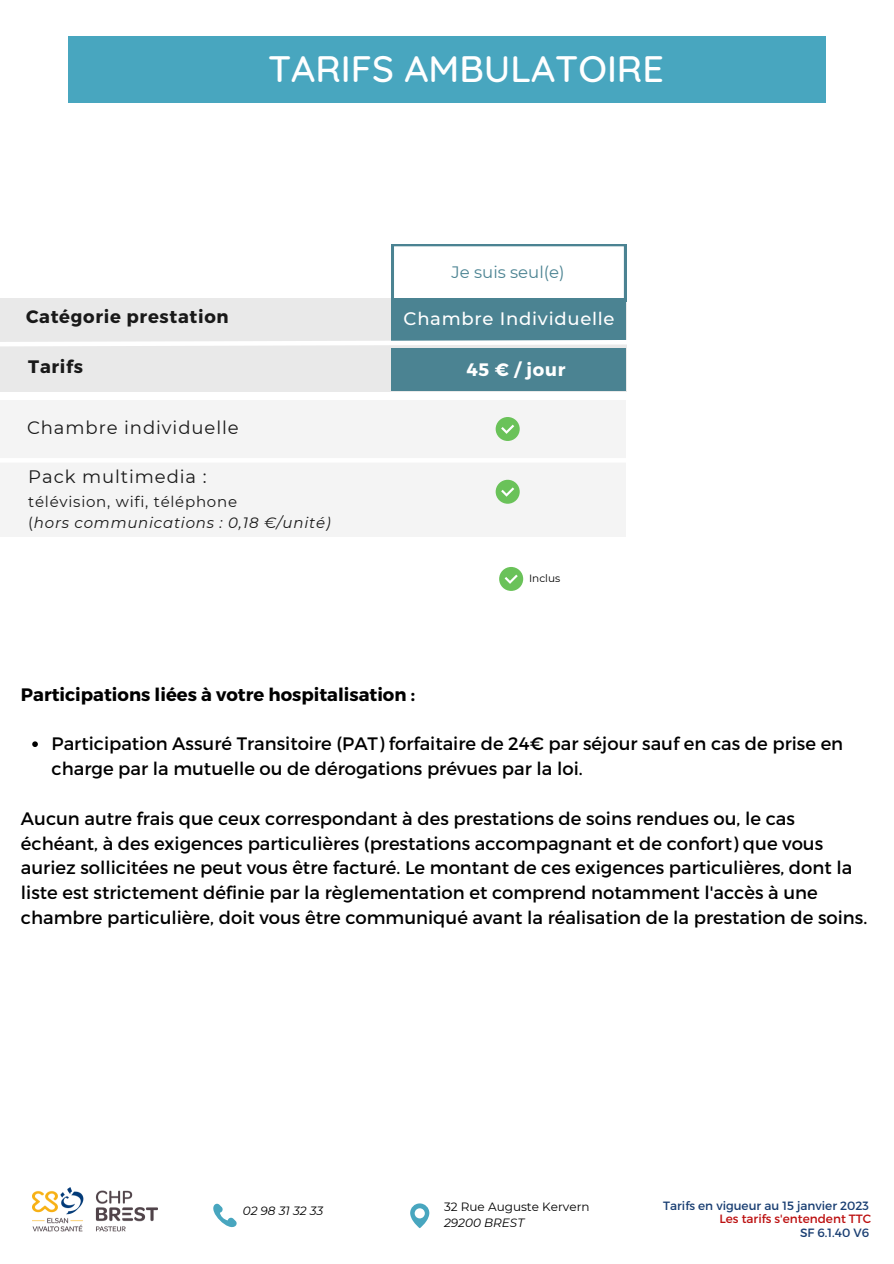
<style>
.page{position:relative;width:894px;height:1264px;background:#fff}
.page>*{position:absolute;margin:0;border:0;box-sizing:border-box;transform-origin:0 0}
.t1{font:500 37.5px "Quicksand";color:#fff}
.t2{font:18px/24.8px "Montserrat";color:#000}
.t3{font:700 18px "Montserrat";color:#000}
.t4{font:18px "Montserrat";letter-spacing:.05em;color:#191919}
.t5{font:700 18px "Montserrat";letter-spacing:.04em;color:#191919}
.t6{font:500 18px "Montserrat";letter-spacing:.04em;color:#fff}
.t7{font:700 18px "Montserrat";letter-spacing:.04em;color:#fff}
.t8{font:16.5px "Montserrat";color:#4b8392}
.t9{font:italic 15px "Montserrat";letter-spacing:.05em;color:#191919}
.t10{font:15px "Montserrat";letter-spacing:.05em;color:#191919}
.t11{font:12px "Montserrat";color:#193e72}
.t12{font:12px "Montserrat";color:#bc0f0f}
.t13{font:italic 12px "Montserrat";color:#000}
.t14{font:12px "Montserrat";color:#000}
.t15{font:10.5px "Montserrat";color:#000}
.s1{font-style:normal}
</style>
<div class="page">
<div style="left:69px;top:37px;width:756px;height:65px;background:#48a6bf"></div>
<svg style="left:213px;top:1203px;width:24px;height:25px"></svg>
<svg style="left:410px;top:1203px;width:19px;height:25px"></svg>
<img style="left:33px;top:1187px;width:125px;height:45px">
<div style="left:0;top:298px;width:626px;height:93px;background:#e9e9e9"></div>
<div style="left:0;top:400px;width:626px;height:136px;background:#f4f4f4"></div>
<div style="left:499px;top:567px;width:24px;height:24px;background:#6ac259;border-radius:50%"></div>
<svg style="left:504px;top:574px;width:13px;height:10px"></svg>
<div style="left:391px;top:348px;width:235px;height:43px;background:#4b8392"></div>
<div style="left:495px;top:480px;width:24px;height:24px;background:#6ac259;border-radius:50%"></div>
<svg style="left:501px;top:487px;width:13px;height:9px"></svg>
<svg style="left:391px;top:244px;width:235px;height:54px"></svg>
<div style="left:391px;top:298px;width:235px;height:44px;background:#4b8392"></div>
<div style="left:495px;top:417px;width:24px;height:24px;background:#6ac259;border-radius:50%"></div>
<svg style="left:501px;top:424px;width:13px;height:10px"></svg>
<svg style="left:32px;top:741px;width:6px;height:6px"></svg>
<hr style="left:0;top:458px;width:893px;height:4px;background:#fff">
<svg style="left:0;top:337px;width:627px;height:12px"></svg>
<p class="t1" style="left:268px;top:44px;width:397px">TARIFS AMBULATOIRE</p>
<p class="t5" style="left:26px;top:304px;width:204px">Catégorie prestation</p>
<p class="t5" style="left:28px;top:355px;width:56px">Tarifs</p>
<p class="t4" style="left:27px;top:416px;width:213px">Chambre individuelle</p>
<p class="t8" style="left:451px;top:262px;width:114px">Je suis seul(e)</p>
<p class="t6" style="left:403px;top:307px;width:212px">Chambre Individuelle</p>
<p class="t7" style="left:466px;top:357px;width:100px">45 € / jour</p>
<p class="t4" style="left:28px;top:466px;width:180px">Pack multimedia :</p>
<p class="t10" style="left:28px;top:492px;width:210px">télévision, wifi, téléphone</p>
<p class="t9" style="left:28px;top:514px;width:304px"><span class="s1">(</span>hors communications : 0,18 €/unité)</p>
<p class="t3" style="left:21px;top:682px;width:395px">Participations liées à votre hospitalisation :</p>
<p class="t15" style="left:529px;top:572px;width:33px">Inclus</p>
<p class="t2" style="left:52px;top:730px;width:793px">Participation Assuré Transitoire (PAT) forfaitaire de 24€ par séjour sauf en cas de prise en charge par la mutuelle ou de dérogations prévues par la loi.</p>
<p class="t2" style="left:21px;top:805px;width:847px">Aucun autre frais que ceux correspondant à des prestations de soins rendues ou, le cas échéant, à des exigences particulières (prestations accompagnant et de confort) que vous auriez sollicitées ne peut vous être facturé. Le montant de ces exigences particulières, dont la liste est strictement définie par la règlementation et comprend notamment l'accès à une chambre particulière, doit vous être communiqué avant la réalisation de la prestation de soins.</p>
<p class="t13" style="left:243px;top:1203px;width:82px">02 98 31 32 33</p>
<p class="t14" style="left:444px;top:1198px;width:147px">32 Rue Auguste Kervern</p>
<p class="t13" style="left:444px;top:1214px;width:82px">29200 BREST</p>
<p class="t11" style="left:663px;top:1197px;width:207px">Tarifs en vigueur au 15 janvier 2023</p>
<p class="t12" style="left:719px;top:1211px;width:153px">Les tarifs s'entendent TTC</p>
<p class="t11" style="left:799px;top:1224px;width:71px">SF 6.1.40 V6</p>
</div>
